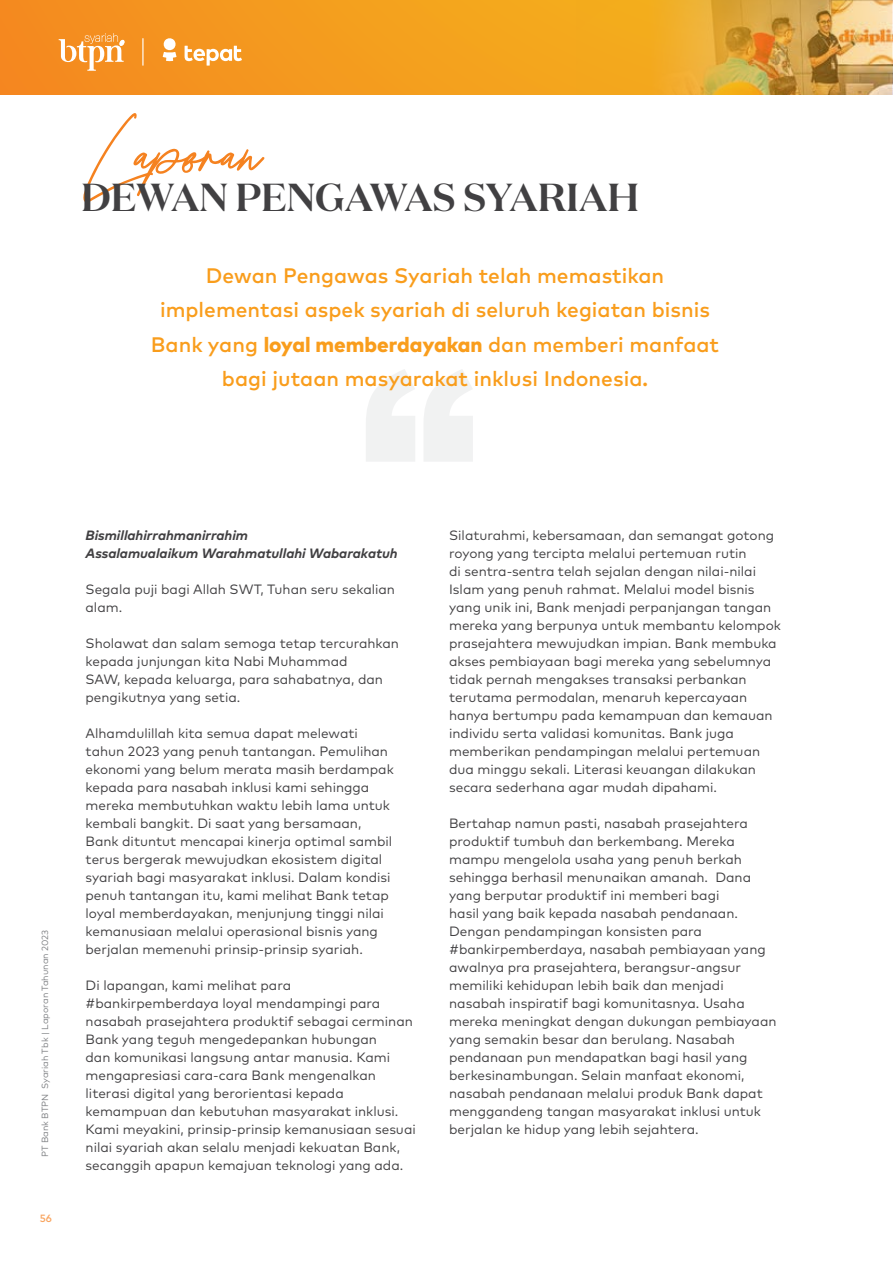
<style>
.page{position:relative;width:893px;height:1263px;background:#fff}
.page>*{position:absolute;margin:0;border:0;box-sizing:border-box;transform-origin:0 0}
.t1{font:112.5px "Suarte Free";color:#f58220}
.t2{font:600 39px "Domaine Disp";color:#414042}
.t3{font:500 21px/34.5px "Mark Pro";color:#f99d1c;text-align:center}
.t4{font:13.5px/18px "Mark Pro";color:#414042}
.t5{font:italic 700 13.5px/18px "Mark Pro";color:#414042}
.t6{font:500 10.5px "Mark Pro";color:#f9a45e}
.t7{font:9px "Mark Pro";color:#808285}
.s1{font-weight:800}
</style>
<div class="page">
<svg style="left:0;top:0;width:576px;height:94px;background:#f4991e"></svg>
<img style="left:576px;top:0;width:317px;height:94px">
<svg style="left:185px;top:46px;width:57px;height:20px"></svg>
<svg style="left:163px;top:38px;width:14px;height:23px"></svg>
<svg style="left:59px;top:33px;width:66px;height:38px"></svg>
<hr style="left:142px;top:38px;width:2px;height:28px;background:#fff">
<svg style="left:366px;top:369px;width:107px;height:92px"></svg>
<h1 class="t1" style="left:87px;top:106px;width:177px">Laporan</h1>
<h2 class="t2" style="left:81px;top:172px;width:559px">DEWAN PENGAWAS SYARIAH</h2>
<h3 class="t3" style="left:151px;top:256px;width:570px">Dewan Pengawas Syariah telah memastikan implementasi aspek syariah di seluruh kegiatan bisnis Bank yang <span class="s1">loyal memberdayakan</span> dan memberi manfaat bagi jutaan masyarakat inklusi Indonesia.</h3>
<p class="t7" style="left:38px;top:1157px;width:228px;rotate:-90deg">PT Bank BTPN Syariah Tbk | Laporan Tahunan 2023</p>
<p class="t6" style="left:40px;top:1210px;width:14px">56</p>
<p class="t5" style="left:86px;top:525px;width:314px">Bismillahirrahmanirrahim<br>Assalamualaikum Warahmatullahi Wabarakatuh</p>
<p class="t4" style="left:86px;top:579px;width:311px">Segala puji bagi Allah SWT, Tuhan seru sekalian alam.</p>
<p class="t4" style="left:86px;top:633px;width:315px">Sholawat dan salam semoga tetap tercurahkan kepada junjungan kita Nabi Muhammad<br>SAW, kepada keluarga, para sahabatnya, dan pengikutnya yang setia.</p>
<p class="t4" style="left:86px;top:723px;width:310px">Alhamdulillah kita semua dapat melewati tahun 2023 yang penuh tantangan. Pemulihan ekonomi yang belum merata masih berdampak kepada para nasabah inklusi kami sehingga mereka membutuhkan waktu lebih lama untuk kembali bangkit. Di saat yang bersamaan, Bank dituntut mencapai kinerja optimal sambil terus bergerak mewujudkan ekosistem digital syariah bagi masyarakat inklusi. Dalam kondisi penuh tantangan itu, kami melihat Bank tetap loyal memberdayakan, menjunjung tinggi nilai kemanusiaan melalui operasional bisnis yang berjalan memenuhi prinsip-prinsip syariah.</p>
<p class="t4" style="left:86px;top:975px;width:332px">Di lapangan, kami melihat para #bankirpemberdaya loyal mendampingi para nasabah prasejahtera produktif sebagai cerminan Bank yang teguh mengedepankan hubungan<br>dan komunikasi langsung antar manusia. Kami mengapresiasi cara-cara Bank mengenalkan literasi digital yang berorientasi kepada kemampuan dan kebutuhan masyarakat inklusi.<br>Kami meyakini, prinsip-prinsip kemanusiaan sesuai nilai syariah akan selalu menjadi kekuatan Bank, secanggih apapun kemajuan teknologi yang ada.</p>
<p class="t4" style="left:449px;top:525px;width:333px">Silaturahmi, kebersamaan, dan semangat gotong royong yang tercipta melalui pertemuan rutin<br>di sentra-sentra telah sejalan dengan nilai-nilai Islam yang penuh rahmat. Melalui model bisnis yang unik ini, Bank menjadi perpanjangan tangan mereka yang berpunya untuk membantu kelompok prasejahtera mewujudkan impian. Bank membuka akses pembiayaan bagi mereka yang sebelumnya tidak pernah mengakses transaksi perbankan terutama permodalan, menaruh kepercayaan hanya bertumpu pada kemampuan dan kemauan individu serta validasi komunitas. Bank juga memberikan pendampingan melalui pertemuan dua minggu sekali. Literasi keuangan dilakukan secara sederhana agar mudah dipahami.</p>
<p class="t4" style="left:449px;top:813px;width:329px">Bertahap namun pasti, nasabah prasejahtera produktif tumbuh dan berkembang. Mereka mampu mengelola usaha yang penuh berkah sehingga berhasil menunaikan amanah. Dana yang berputar produktif ini memberi bagi<br>hasil yang baik kepada nasabah pendanaan.<br>Dengan pendampingan konsisten para #bankirpemberdaya, nasabah pembiayaan yang awalnya pra prasejahtera, berangsur-angsur memiliki kehidupan lebih baik dan menjadi nasabah inspiratif bagi komunitasnya. Usaha mereka meningkat dengan dukungan pembiayaan yang semakin besar dan berulang. Nasabah pendanaan pun mendapatkan bagi hasil yang berkesinambungan. Selain manfaat ekonomi, nasabah pendanaan melalui produk Bank dapat menggandeng tangan masyarakat inklusi untuk berjalan ke hidup yang lebih sejahtera.</p>
</div>
